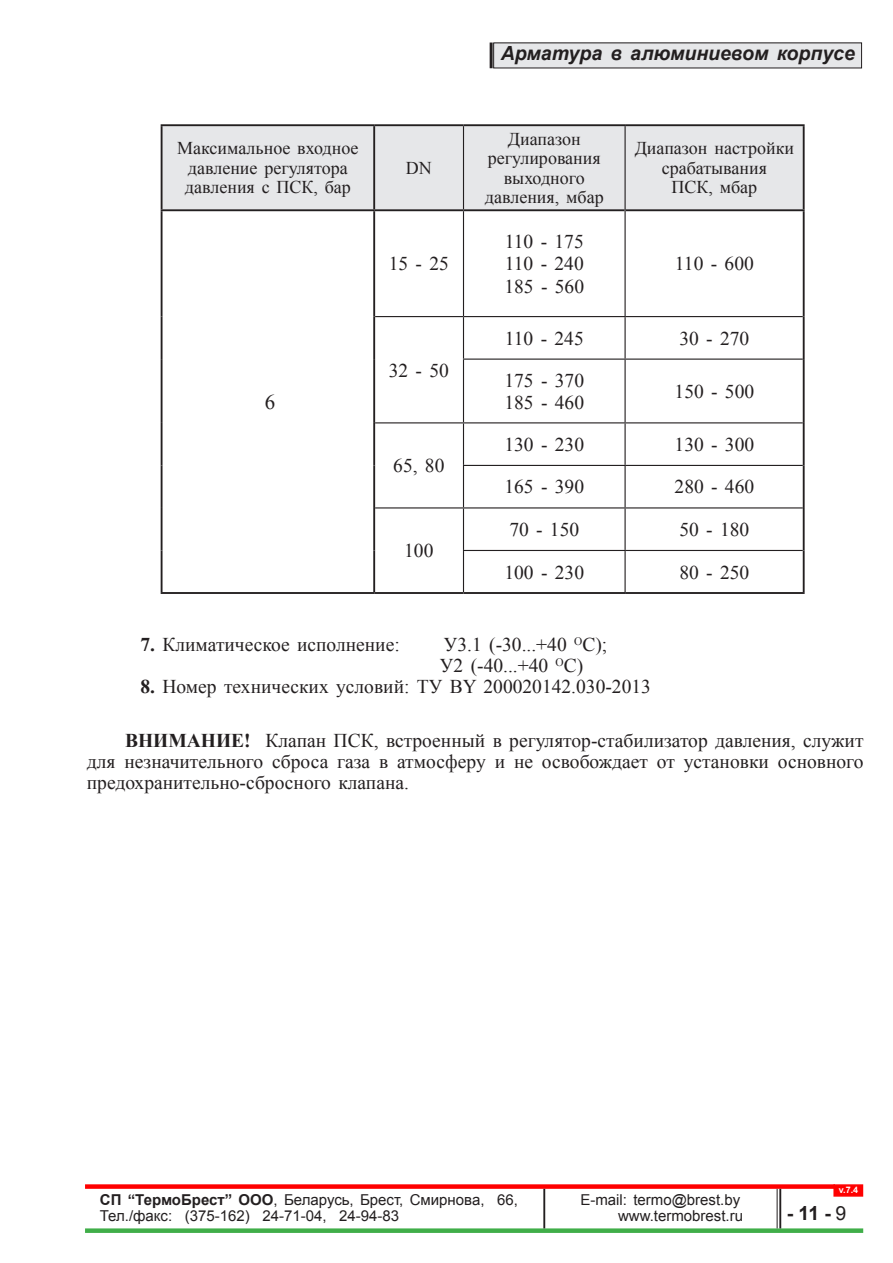
<style>
.page{position:relative;width:893px;height:1263px;background:#fff}
.page>*{position:absolute;margin:0;border:0;box-sizing:border-box;transform-origin:0 0}
.Таблица__ячейка_прав{font:21px "Times New Roman";color:#231f20}
.Основной_текст__спра{font:19.5px/21px "Times New Roman";color:#231f20;text-align:justify}
.Таблица__ячейка_прав-2{font:19.5px "Times New Roman";color:#231f20}
.t1{font:italic 700 19.5px "Arial";color:#231f20}
.t2{font:700 19.5px "Arial";color:#231f20}
.Таблица__ячейка_прав-3{font:18px/19.5px "Times New Roman";color:#231f20;text-align:center}
.t3{font:15px "Arial";color:#231f20}
.t4{font:700 9px "Arial";color:#fff}
.s1{font-weight:700}
.s2{font-weight:400}
</style>
<div class="page">
<div style="left:85px;top:1228px;width:778px;height:5px;background:#40ae49"></div>
<div style="left:833px;top:1184px;width:30px;height:13px;background:#f00;border:2px solid #f00"></div>
<div style="left:85px;top:1184px;width:750px;height:5px;background:#f00"></div>
<hr style="left:543px;top:1189px;width:2px;height:39px;background:#231f20">
<hr style="left:779px;top:1189px;width:2px;height:39px;background:#231f20">
<hr style="left:777px;top:1189px;width:1px;height:39px;background:#231f20">
<div style="left:494px;top:43px;width:367px;height:25px;background:#e6e7e9"></div>
<hr style="left:490px;top:43px;width:3px;height:25px;background:#231f20">
<div style="left:163px;top:126px;width:640px;height:83px;background:#e6e7e9"></div>
<hr style="left:161px;top:124px;width:213px;height:2px;background:#231f20">
<hr style="left:161px;top:126px;width:2px;height:83px;background:#231f20">
<hr style="left:374px;top:124px;width:89px;height:2px;background:#231f20">
<hr style="left:373px;top:126px;width:2px;height:83px;background:#231f20">
<hr style="left:463px;top:124px;width:162px;height:2px;background:#231f20">
<hr style="left:625px;top:124px;width:180px;height:2px;background:#231f20">
<hr style="left:803px;top:126px;width:2px;height:83px;background:#231f20">
<hr style="left:463px;top:126px;width:1px;height:83px;background:#231f20">
<hr style="left:161px;top:209px;width:213px;height:2px;background:#231f20">
<hr style="left:161px;top:211px;width:2px;height:106px;background:#231f20">
<hr style="left:161px;top:317px;width:2px;height:42px;background:#231f20">
<hr style="left:161px;top:359px;width:2px;height:64px;background:#231f20">
<hr style="left:161px;top:423px;width:2px;height:42px;background:#231f20">
<hr style="left:161px;top:465px;width:2px;height:43px;background:#231f20">
<hr style="left:161px;top:508px;width:2px;height:42px;background:#231f20">
<hr style="left:161px;top:550px;width:2px;height:42px;background:#231f20">
<hr style="left:374px;top:209px;width:89px;height:2px;background:#231f20">
<hr style="left:373px;top:211px;width:2px;height:106px;background:#231f20">
<hr style="left:463px;top:209px;width:161px;height:2px;background:#231f20">
<hr style="left:626px;top:209px;width:179px;height:2px;background:#231f20">
<hr style="left:463px;top:211px;width:1px;height:105px;background:#231f20">
<hr style="left:803px;top:211px;width:2px;height:106px;background:#231f20">
<hr style="left:803px;top:317px;width:2px;height:42px;background:#231f20">
<hr style="left:803px;top:359px;width:2px;height:64px;background:#231f20">
<hr style="left:803px;top:423px;width:2px;height:42px;background:#231f20">
<hr style="left:803px;top:465px;width:2px;height:43px;background:#231f20">
<hr style="left:803px;top:508px;width:2px;height:42px;background:#231f20">
<hr style="left:803px;top:550px;width:2px;height:42px;background:#231f20">
<hr style="left:161px;top:592px;width:213px;height:2px;background:#231f20">
<hr style="left:463px;top:592px;width:162px;height:2px;background:#231f20">
<hr style="left:625px;top:592px;width:180px;height:2px;background:#231f20">
<hr style="left:463px;top:316px;width:162px;height:1px;background:#231f20">
<hr style="left:625px;top:316px;width:178px;height:1px;background:#231f20">
<hr style="left:463px;top:359px;width:162px;height:1px;background:#231f20">
<hr style="left:625px;top:359px;width:178px;height:1px;background:#231f20">
<hr style="left:463px;top:422px;width:162px;height:1px;background:#231f20">
<hr style="left:625px;top:422px;width:178px;height:1px;background:#231f20">
<hr style="left:463px;top:465px;width:162px;height:1px;background:#231f20">
<hr style="left:625px;top:465px;width:178px;height:1px;background:#231f20">
<hr style="left:463px;top:507px;width:162px;height:1px;background:#231f20">
<hr style="left:625px;top:507px;width:178px;height:1px;background:#231f20">
<hr style="left:463px;top:550px;width:162px;height:1px;background:#231f20">
<hr style="left:625px;top:550px;width:178px;height:1px;background:#231f20">
<hr style="left:624px;top:126px;width:2px;height:84px;background:#231f20">
<hr style="left:624px;top:210px;width:2px;height:106px;background:#231f20">
<hr style="left:624px;top:317px;width:2px;height:42px;background:#231f20">
<hr style="left:624px;top:360px;width:2px;height:62px;background:#231f20">
<hr style="left:624px;top:423px;width:2px;height:42px;background:#231f20">
<hr style="left:624px;top:466px;width:2px;height:41px;background:#231f20">
<hr style="left:624px;top:508px;width:2px;height:42px;background:#231f20">
<hr style="left:624px;top:551px;width:2px;height:41px;background:#231f20">
<hr style="left:373px;top:423px;width:2px;height:42px;background:#231f20">
<hr style="left:373px;top:465px;width:2px;height:43px;background:#231f20">
<hr style="left:463px;top:423px;width:1px;height:42px;background:#231f20">
<hr style="left:463px;top:466px;width:1px;height:41px;background:#231f20">
<hr style="left:375px;top:507px;width:88px;height:1px;background:#231f20">
<hr style="left:463px;top:508px;width:1px;height:42px;background:#231f20">
<hr style="left:463px;top:551px;width:1px;height:41px;background:#231f20">
<hr style="left:373px;top:508px;width:2px;height:42px;background:#231f20">
<hr style="left:373px;top:550px;width:2px;height:42px;background:#231f20">
<hr style="left:374px;top:592px;width:89px;height:2px;background:#231f20">
<hr style="left:375px;top:316px;width:88px;height:1px;background:#231f20">
<hr style="left:463px;top:317px;width:1px;height:42px;background:#231f20">
<hr style="left:463px;top:360px;width:1px;height:62px;background:#231f20">
<hr style="left:375px;top:422px;width:88px;height:1px;background:#231f20">
<hr style="left:373px;top:317px;width:2px;height:42px;background:#231f20">
<hr style="left:373px;top:359px;width:2px;height:64px;background:#231f20">
<p class="Таблица__ячейка_прав-3" style="left:177px;top:138px;width:183px">Максимальное входное</p>
<p class="Таблица__ячейка_прав-3" style="left:188px;top:158px;width:161px">давление регулятора</p>
<p class="Таблица__ячейка_прав-3" style="left:185px;top:177px;width:167px">давления с ПСК, бар</p>
<p class="Таблица__ячейка_прав-3" style="left:406px;top:158px;width:27px">DN</p>
<p class="Таблица__ячейка_прав-2" style="left:389px;top:251px;width:62px">15 - 25</p>
<p class="Таблица__ячейка_прав" style="left:265px;top:388px;width:12px">6</p>
<p class="Таблица__ячейка_прав-2" style="left:389px;top:357px;width:62px">32 - 50</p>
<p class="Таблица__ячейка_прав-2" style="left:393px;top:452px;width:53px">65, 80</p>
<p class="Таблица__ячейка_прав-2" style="left:404px;top:538px;width:31px">100</p>
<p class="t1" style="left:501px;top:40px;width:356px">Арматура в алюминиевом корпусе</p>
<p class="Таблица__ячейка_прав-3" style="left:508px;top:129px;width:74px">Диапазон</p>
<p class="Таблица__ячейка_прав-3" style="left:488px;top:148px;width:114px">регулирования</p>
<p class="Таблица__ячейка_прав-3" style="left:504px;top:168px;width:83px">выходного</p>
<p class="Таблица__ячейка_прав-3" style="left:485px;top:187px;width:120px">давления, мбар</p>
<p class="Таблица__ячейка_прав-2" style="left:505px;top:228px;width:80px">110 - 175</p>
<p class="Таблица__ячейка_прав-2" style="left:505px;top:251px;width:80px">110 - 240</p>
<p class="Таблица__ячейка_прав-2" style="left:504px;top:273px;width:81px">185 - 560</p>
<p class="Таблица__ячейка_прав-3" style="left:635px;top:138px;width:161px">Диапазон настройки срабатывания</p>
<p class="Таблица__ячейка_прав-3" style="left:671px;top:177px;width:87px">ПСК, мбар</p>
<p class="Таблица__ячейка_прав-2" style="left:675px;top:251px;width:80px">110 - 600</p>
<p class="Таблица__ячейка_прав-2" style="left:505px;top:325px;width:80px">110 - 245</p>
<p class="Таблица__ячейка_прав-2" style="left:679px;top:325px;width:71px">30 - 270</p>
<p class="Таблица__ячейка_прав-2" style="left:504px;top:367px;width:81px">175 - 370</p>
<p class="Таблица__ячейка_прав-2" style="left:504px;top:389px;width:81px">185 - 460</p>
<p class="Таблица__ячейка_прав-2" style="left:675px;top:378px;width:81px">150 - 500</p>
<p class="Таблица__ячейка_прав-2" style="left:504px;top:431px;width:81px">130 - 230</p>
<p class="Таблица__ячейка_прав-2" style="left:675px;top:431px;width:81px">130 - 300</p>
<p class="Таблица__ячейка_прав-2" style="left:504px;top:474px;width:81px">165 - 390</p>
<p class="Таблица__ячейка_прав-2" style="left:675px;top:474px;width:81px">280 - 460</p>
<p class="Таблица__ячейка_прав-2" style="left:509px;top:516px;width:71px">70 - 150</p>
<p class="Таблица__ячейка_прав-2" style="left:679px;top:516px;width:71px">50 - 180</p>
<p class="Таблица__ячейка_прав-2" style="left:504px;top:559px;width:81px">100 - 230</p>
<p class="Таблица__ячейка_прав-2" style="left:679px;top:559px;width:71px">80 - 250</p>
<p class="Основной_текст__спра" style="left:141px;top:634px;width:261px"><span class="s1">7.</span> Климатическое исполнение:</p>
<p class="Основной_текст__спра" style="left:444px;top:634px;width:165px">У3.1 (-30...+40 <sup>О</sup>С);</p>
<p class="Основной_текст__спра" style="left:440px;top:655px;width:145px">У2 (-40...+40 <sup>О</sup>С)</p>
<p class="Основной_текст__спра" style="left:141px;top:676px;width:512px"><span class="s1">8.</span> Номер технических условий: ТУ BY 200020142.030-2013</p>
<p class="Основной_текст__спра" style="left:87px;top:730px;width:778px;text-indent:38px"><span class="s1">ВНИМАНИЕ!</span> Клапан ПСК, встроенный в регулятор-стабилизатор давления, служит для незначительного сброса газа в атмосферу и не освобождает от установки основного предохранительно-сбросного клапана.</p>
<p class="t4" style="left:839px;top:1184px;width:21px">v.7.4</p>
<p class="t3" style="left:100px;top:1190px;width:419px"><span class="s1">СП “ТермоБрест” ООО</span>, Беларусь, Брест, Смирнова, 66,</p>
<p class="t3" style="left:580px;top:1190px;width:161px">E-mail: termo@brest.by</p>
<p class="t3" style="left:100px;top:1206px;width:301px">Тел./факс: (375-162) 24-71-04, 24-94-83</p>
<p class="t3" style="left:618px;top:1206px;width:127px">www.termobrest.ru</p>
<p class="t2" style="left:787px;top:1200px;width:61px">- 11 - <span class="s2">9</span></p>
</div>
